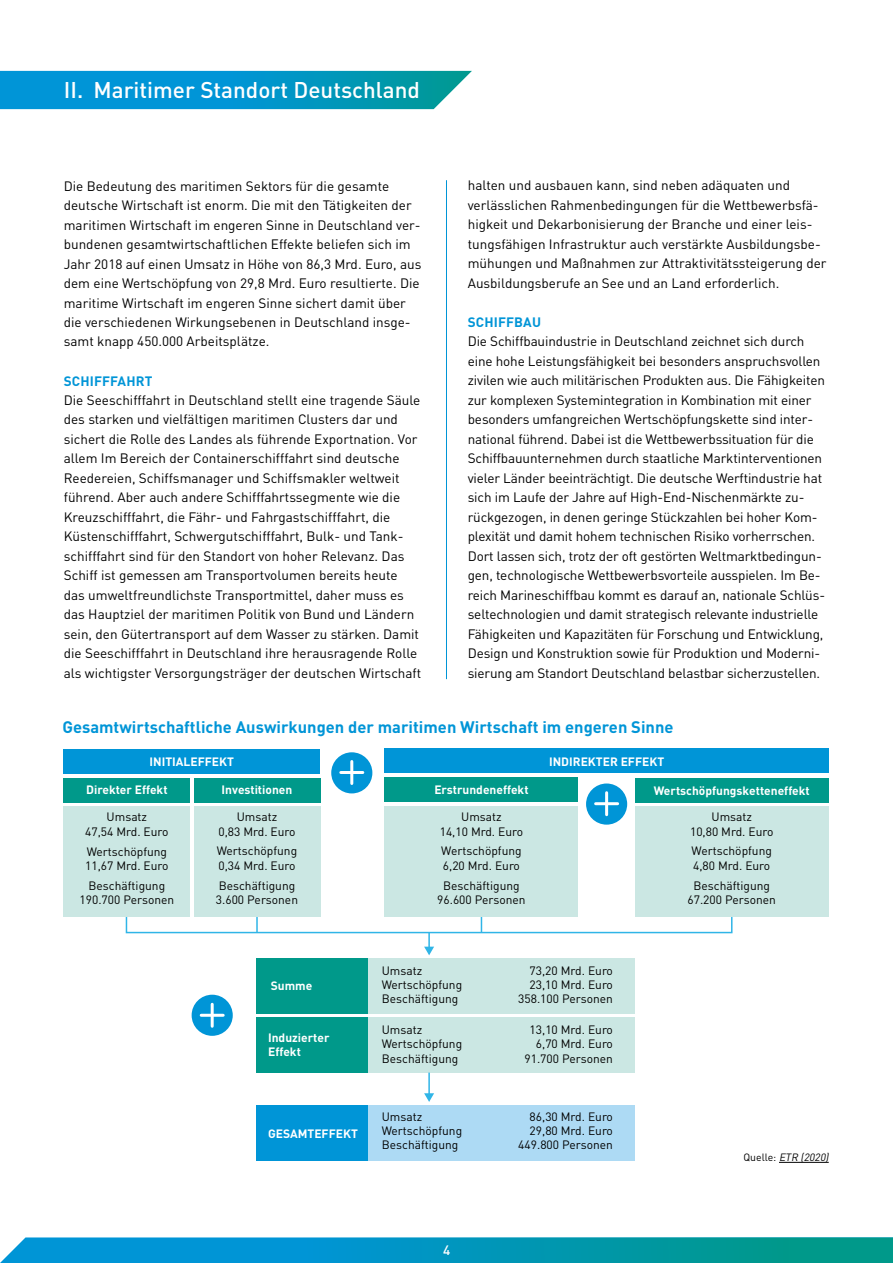
<style>
.page{position:relative;width:893px;height:1263px;background:#fff}
.page>*{position:absolute;margin:0;border:0;box-sizing:border-box;transform-origin:0 0}
.t1{font:500 22.5px "DIN Pro";color:#fff}
.t2{font:700 16.5px "DIN Pro";color:#0095d7}
.t3{font:13.5px/19.5px "DIN Pro";color:#000}
.t4{font:700 13.5px "DIN Pro";letter-spacing:.01em;color:#0095d7}
.t5{font:500 13.5px "DIN Pro";color:#fff}
.t6{font:12px/14.4px "DIN Pro";color:#000;text-align:center}
.t7{font:700 12px/14.4px "DIN Pro";color:#fff}
.t8{font:italic 10.5px "DIN Pro";color:#000}
.s1{font-style:normal}
</style>
<div class="page">
<div style="left:126px;top:916px;width:606px;height:17px;border:2px solid #30b5e7"></div>
<svg style="left:256px;top:917px;width:2px;height:15px"></svg>
<svg style="left:481px;top:917px;width:1px;height:15px"></svg>
<svg style="left:424px;top:932px;width:10px;height:23px"></svg>
<div style="left:384px;top:807px;width:194px;height:110px;background:#cbe7e3"></div>
<div style="left:635px;top:807px;width:194px;height:110px;background:#cbe7e3"></div>
<div style="left:63px;top:749px;width:257px;height:24px;background:#0095d7"></div>
<div style="left:384px;top:777px;width:194px;height:25px;background:#00998a"></div>
<div style="left:635px;top:778px;width:194px;height:24px;background:#00998a"></div>
<div style="left:64px;top:778px;width:126px;height:24px;background:#00998a"></div>
<div style="left:194px;top:778px;width:126px;height:24px;background:#00998a"></div>
<div style="left:256px;top:958px;width:112px;height:55px;background:#00998a"></div>
<div style="left:368px;top:958px;width:267px;height:55px;background:#cbe7e3"></div>
<div style="left:256px;top:1017px;width:112px;height:55px;background:#00998a"></div>
<div style="left:368px;top:1017px;width:267px;height:55px;background:#cbe7e3"></div>
<div style="left:256px;top:1105px;width:112px;height:55px;background:#0095d7"></div>
<div style="left:368px;top:1105px;width:267px;height:55px;background:#addaf4"></div>
<div style="left:63px;top:807px;width:127px;height:110px;background:#cbe7e3"></div>
<div style="left:194px;top:807px;width:126px;height:110px;background:#cbe7e3"></div>
<div style="left:384px;top:748px;width:445px;height:25px;background:#0095d7"></div>
<div style="left:331px;top:752px;width:41px;height:41px;background:#0095d7;border-radius:50%"></div>
<hr style="left:350px;top:761px;width:3px;height:22px;background:#fff">
<hr style="left:341px;top:771px;width:22px;height:3px;background:#fff">
<div style="left:586px;top:783px;width:41px;height:42px;background:#0095d7;border-radius:50%"></div>
<hr style="left:605px;top:793px;width:3px;height:22px;background:#fff">
<hr style="left:596px;top:802px;width:22px;height:3px;background:#fff">
<div style="left:192px;top:995px;width:41px;height:41px;background:#0095d7;border-radius:50%"></div>
<hr style="left:211px;top:1004px;width:3px;height:22px;background:#fff">
<hr style="left:201px;top:1014px;width:22px;height:3px;background:#fff">
<hr style="left:428px;top:1072px;width:2px;height:23px;background:#30b5e7">
<svg style="left:424px;top:1093px;width:10px;height:9px"></svg>
<svg style="left:0;top:71px;width:472px;height:38px;background:#0999c9"></svg>
<hr style="left:779px;top:1162px;width:50px;height:1px;background:#000">
<svg style="left:0;top:1237px;width:893px;height:26px;background:#0799ba"></svg>
<hr style="left:446px;top:180px;width:1px;height:499px;background:#0095d7">
<h1 class="t1" style="left:64px;top:75px;width:358px">II. Maritimer Standort Deutschland</h1>
<p class="t3" style="left:64px;top:175px;width:359px">Die Bedeutung des maritimen Sektors für die gesamte deutsche Wirtschaft ist enorm. Die mit den Tätigkeiten der maritimen Wirtschaft im engeren Sinne in Deutschland ver&shy;bundenen gesamtwirtschaftlichen Effekte beliefen sich im Jahr 2018 auf einen Umsatz in Höhe von 86,3 Mrd. Euro, aus dem eine Wertschöpfung von 29,8 Mrd. Euro resultierte. Die maritime Wirtschaft im engeren Sinne sichert damit über die verschiedenen Wirkungsebenen in Deutschland insge&shy;samt knapp 450.000 Arbeitsplätze.</p>
<p class="t4" style="left:64px;top:371px;width:90px">SCHIFFFAHRT</p>
<p class="t3" style="left:64px;top:390px;width:359px">Die Seeschifffahrt in Deutschland stellt eine tragende Säule des starken und vielfältigen maritimen Clusters dar und sichert die Rolle des Landes als führende Exportnation. Vor allem Im Bereich der Containerschifffahrt sind deutsche Reedereien, Schiffsmanager und Schiffsmakler weltweit führend. Aber auch andere Schifffahrtssegmente wie die Kreuzschifffahrt, die Fähr- und Fahrgastschifffahrt, die Küstenschifffahrt, Schwergutschifffahrt, Bulk- und Tank&shy;schifffahrt sind für den Standort von hoher Relevanz. Das Schiff ist gemessen am Transportvolumen bereits heute das umweltfreundlichste Transportmittel, daher muss es das Hauptziel der maritimen Politik von Bund und Ländern sein, den Gütertransport auf dem Wasser zu stärken. Damit die Seeschifffahrt in Deutschland ihre herausragende Rolle als wichtigster Versorgungsträger der deutschen Wirtschaft</p>
<p class="t3" style="left:468px;top:175px;width:360px">halten und ausbauen kann, sind neben adäquaten und verlässlichen Rahmenbedingungen für die Wettbewerbsfä&shy;higkeit und Dekarbonisierung der Branche und einer leis&shy;tungsfähigen Infrastruktur auch verstärkte Ausbildungsbe&shy;mühungen und Maßnahmen zur Attraktivitätssteigerung der Ausbildungsberufe an See und an Land erforderlich.</p>
<p class="t4" style="left:468px;top:313px;width:75px">SCHIFFBAU</p>
<p class="t3" style="left:468px;top:331px;width:359px">Die Schiffbauindustrie in Deutschland zeichnet sich durch eine hohe Leistungsfähigkeit bei besonders anspruchsvollen zivilen wie auch militärischen Produkten aus. Die Fähigkeiten zur komplexen Systemintegration in Kombination mit einer besonders umfangreichen Wertschöpfungskette sind inter&shy;national führend. Dabei ist die Wettbewerbssituation für die Schiffbauunternehmen durch staatliche Marktinterventionen vieler Länder beeinträchtigt. Die deutsche Werftindustrie hat sich im Laufe der Jahre auf High-End-Nischenmärkte zu&shy;rückgezogen, in denen geringe Stückzahlen bei hoher Kom&shy;plexität und damit hohem technischen Risiko vorherrschen.<br>Dort lassen sich, trotz der oft gestörten Weltmarktbedingun&shy;gen, technologische Wettbewerbsvorteile ausspielen. Im Be&shy;reich Marineschiffbau kommt es darauf an, nationale Schlüs&shy;seltechnologien und damit strategisch relevante industrielle Fähigkeiten und Kapazitäten für Forschung und Entwicklung, Design und Konstruktion sowie für Produktion und Moderni&shy;sierung am Standort Deutschland belastbar sicherzustellen.</p>
<p class="t2" style="left:63px;top:716px;width:612px">Gesamtwirtschaftliche Auswirkungen der maritimen Wirtschaft im engeren Sinne</p>
<p class="t7" style="left:150px;top:754px;width:86px">INITIALEFFEKT</p>
<p class="t7" style="left:86px;top:782px;width:83px">Direkter Effekt</p>
<p class="t7" style="left:222px;top:782px;width:72px">Investitionen</p>
<p class="t7" style="left:434px;top:782px;width:96px">Erstrundeneffekt</p>
<p class="t7" style="left:654px;top:783px;width:157px">Wertschöpfungsketteneffekt</p>
<p class="t7" style="left:549px;top:754px;width:117px">INDIREKTER EFFEKT</p>
<p class="t6" style="left:85px;top:809px;width:85px">Umsatz<br>47,54 Mrd. Euro</p>
<p class="t6" style="left:85px;top:843px;width:85px;text-align:left">Wertschöpfung<br>11,67 Mrd. Euro</p>
<p class="t6" style="left:80px;top:878px;width:96px">Beschäftigung<br>190.700 Personen</p>
<p class="t6" style="left:218px;top:809px;width:79px">Umsatz<br>0,83 Mrd. Euro</p>
<p class="t6" style="left:217px;top:843px;width:82px;text-align:left">Wertschöpfung<br>0,34 Mrd. Euro</p>
<p class="t6" style="left:216px;top:878px;width:84px;text-align:left">Beschäftigung<br>3.600 Personen</p>
<p class="t6" style="left:440px;top:809px;width:85px">Umsatz<br>14,10 Mrd. Euro</p>
<p class="t6" style="left:441px;top:843px;width:82px;text-align:left">Wertschöpfung<br>6,20 Mrd. Euro</p>
<p class="t6" style="left:437px;top:878px;width:90px">Beschäftigung<br>96.600 Personen</p>
<p class="t7" style="left:271px;top:978px;width:43px">Summe</p>
<p class="t7" style="left:268px;top:1029px;width:63px">Induzierter<br>Effekt</p>
<p class="t7" style="left:268px;top:1126px;width:91px">GESAMTEFFEKT</p>
<p class="t6" style="left:382px;top:963px;width:42px">Umsatz</p>
<p class="t6" style="left:530px;top:963px;width:85px">73,20 Mrd. Euro</p>
<p class="t6" style="left:382px;top:977px;width:82px">Wertschöpfung</p>
<p class="t6" style="left:530px;top:977px;width:85px">23,10 Mrd. Euro</p>
<p class="t6" style="left:382px;top:991px;width:78px">Beschäftigung</p>
<p class="t6" style="left:518px;top:991px;width:96px">358.100 Personen</p>
<p class="t6" style="left:382px;top:1022px;width:42px">Umsatz</p>
<p class="t6" style="left:530px;top:1022px;width:85px">13,10 Mrd. Euro</p>
<p class="t6" style="left:382px;top:1036px;width:82px">Wertschöpfung</p>
<p class="t6" style="left:536px;top:1036px;width:79px">6,70 Mrd. Euro</p>
<p class="t6" style="left:382px;top:1051px;width:78px">Beschäftigung</p>
<p class="t6" style="left:525px;top:1051px;width:90px">91.700 Personen</p>
<p class="t6" style="left:382px;top:1108px;width:42px">Umsatz</p>
<p class="t6" style="left:530px;top:1108px;width:85px">86,30 Mrd. Euro</p>
<p class="t6" style="left:382px;top:1123px;width:82px">Wertschöpfung</p>
<p class="t6" style="left:530px;top:1123px;width:85px">29,80 Mrd. Euro</p>
<p class="t6" style="left:382px;top:1137px;width:78px">Beschäftigung</p>
<p class="t6" style="left:518px;top:1137px;width:96px">449.800 Personen</p>
<p class="t5" style="left:443px;top:1240px;width:9px">4</p>
<p class="t6" style="left:690px;top:809px;width:85px">Umsatz<br>10,80 Mrd. Euro</p>
<p class="t6" style="left:692px;top:843px;width:82px;text-align:left">Wertschöpfung<br>4,80 Mrd. Euro</p>
<p class="t6" style="left:687px;top:878px;width:90px">Beschäftigung<br>67.200 Personen</p>
<p class="t8" style="left:743px;top:1150px;width:89px"><span class="s1">Q u e l l e :</span> ETR (2020)</p>
</div>
